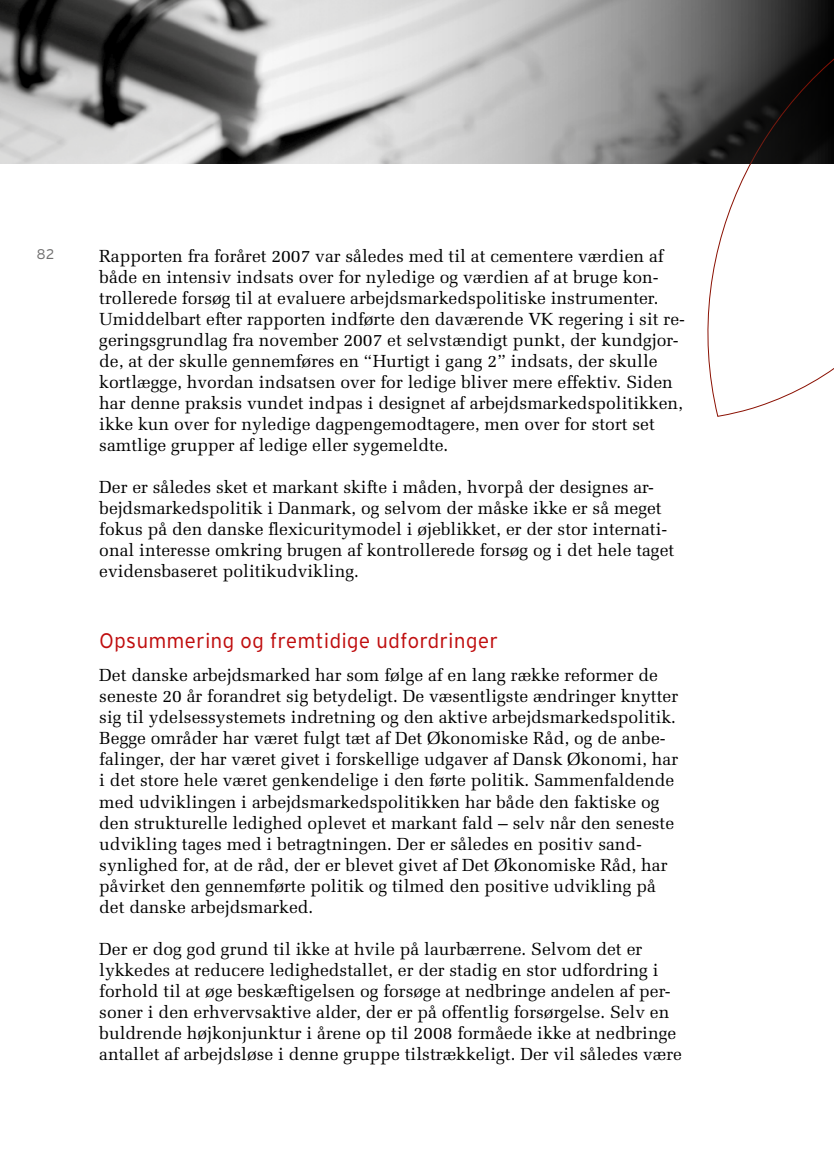
<style>
.page{position:relative;width:834px;height:1176px;background:#fff}
.page>*{position:absolute;margin:0;border:0;box-sizing:border-box;transform-origin:0 0}
.t1{font:300 21px "Interstate";color:#c00d0e}
.t2{font:17.5px/21px "Melior";color:#000}
.t3{font:300 14px "Interstate";color:#706f6f}
</style>
<div class="page">
<svg style="left:707px;top:164px;width:126px;height:253px"></svg>
<img style="left:0;top:0;width:833px;height:164px">
<p class="t3" style="left:37px;top:247px;width:19px">82</p>
<p class="t2" style="left:99px;top:245px;width:587px">Rapporten fra foråret 2007 var således med til at cementere værdien af både en intensiv indsats over for nyledige og værdien af at bruge kon&shy;trollerede forsøg til at evaluere arbejdsmarkedspolitiske instrumenter.<br>Umiddelbart efter rapporten indførte den daværende VK regering i sit re&shy;geringsgrundlag fra november 2007 et selvstændigt punkt, der kundgjor&shy;de, at der skulle gennemføres en “Hurtigt i gang 2” indsats, der skulle kortlægge, hvordan indsatsen over for ledige bliver mere effektiv. Siden har denne praksis vundet indpas i designet af arbejdsmarkedspolitikken, ikke kun over for nyledige dagpengemodtagere, men over for stort set samtlige grupper af ledige eller sygemeldte.</p>
<p class="t2" style="left:99px;top:476px;width:576px">Der er således sket et markant skifte i måden, hvorpå der designes ar&shy;bejdsmarkedspolitik i Danmark, og selvom der måske ikke er så meget fokus på den danske flexicuritymodel i øjeblikket, er der stor internati&shy;onal interesse omkring brugen af kontrollerede forsøg og i det hele taget evidensbaseret politikudvikling.</p>
<p class="t1" style="left:99px;top:629px;width:400px">Opsummering og fremtidige udfordringer</p>
<p class="t2" style="left:99px;top:665px;width:580px">Det danske arbejdsmarked har som følge af en lang række reformer de seneste 20 år forandret sig betydeligt. De væsentligste ændringer knytter sig til ydelsessystemets indretning og den aktive arbejdsmarkedspolitik.<br>Begge områder har været fulgt tæt af Det Økonomiske Råd, og de anbe&shy;falinger, der har været givet i forskellige udgaver af Dansk Økonomi, har i det store hele været genkendelige i den førte politik. Sammenfaldende med udviklingen i arbejdsmarkedspolitikken har både den faktiske og den strukturelle ledighed oplevet et markant fald – selv når den seneste udvikling tages med i betragtningen. Der er således en positiv sand&shy;synlighed for, at de råd, der er blevet givet af Det Økonomiske Råd, har påvirket den gennemførte politik og tilmed den positive udvikling på det danske arbejdsmarked.</p>
<p class="t2" style="left:99px;top:938px;width:584px">Der er dog god grund til ikke at hvile på laurbærrene. Selvom det er lykkedes at reducere ledighedstallet, er der stadig en stor udfordring i forhold til at øge beskæftigelsen og forsøge at nedbringe andelen af per&shy;soner i den erhvervsaktive alder, der er på offentlig forsørgelse. Selv en buldrende højkonjunktur i årene op til 2008 formåede ikke at nedbringe antallet af arbejdsløse i denne gruppe tilstrækkeligt. Der vil således være</p>
</div>
